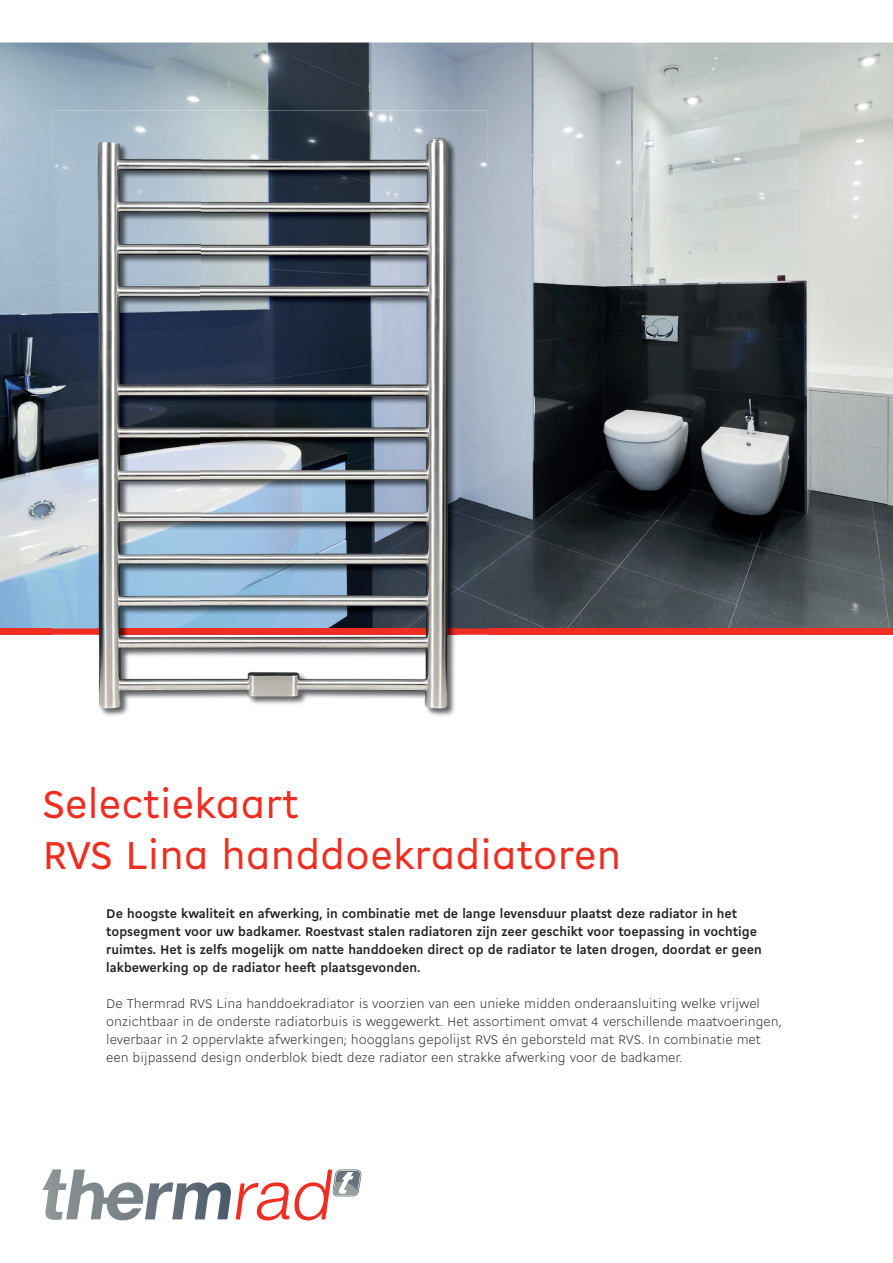
<style>
.page{position:relative;width:893px;height:1263px;background:#fff}
.page>*{position:absolute;margin:0;border:0;box-sizing:border-box;transform-origin:0 0}
.t1{font:42px/50.4px "Cogito";color:#ee2e22}
.t2{font:300 13.5px/18px "Cogito";color:#231f20}
.t3{font:700 13.5px/18px "Cogito";color:#231f20}
</style>
<div class="page">
<svg style="left:43px;top:1169px;width:318px;height:51px"></svg>
<img style="left:0;top:43px;width:893px;height:585px">
<div style="left:0;top:628px;width:893px;height:6px;background:#ee2e22"></div>
<img style="left:53px;top:110px;width:434px;height:52px">
<img style="left:457px;top:162px;width:30px;height:466px">
<img style="left:53px;top:162px;width:45px;height:466px">
<img style="left:98px;top:138px;width:359px;height:578px">
<h1 class="t1" style="left:43px;top:776px;width:580px">Selectiekaart<br>RVS Lina handdoekradiatoren</h1>
<p class="t3" style="left:106px;top:904px;width:657px">De hoogste kwaliteit en afwerking, in combinatie met de lange levensduur plaatst deze radiator in het topsegment voor uw badkamer. Roestvast stalen radiatoren zijn zeer geschikt voor toepassing in vochtige ruimtes. Het is zelfs mogelijk om natte handdoeken direct op de radiator te laten drogen, doordat er geen lakbewerking op de radiator heeft plaatsgevonden.</p>
<p class="t2" style="left:106px;top:994px;width:677px">De Thermrad RVS Lina handdoekradiator is voorzien van een unieke midden onderaansluiting welke vrijwel onzichtbaar in de onderste radiatorbuis is weggewerkt. Het assortiment omvat 4 verschillende maatvoeringen, leverbaar in 2 oppervlakte afwerkingen; hoogglans gepolijst RVS én geborsteld mat RVS. In combinatie met een bijpassend design onderblok biedt deze radiator een strakke afwerking voor de badkamer.</p>
</div>
